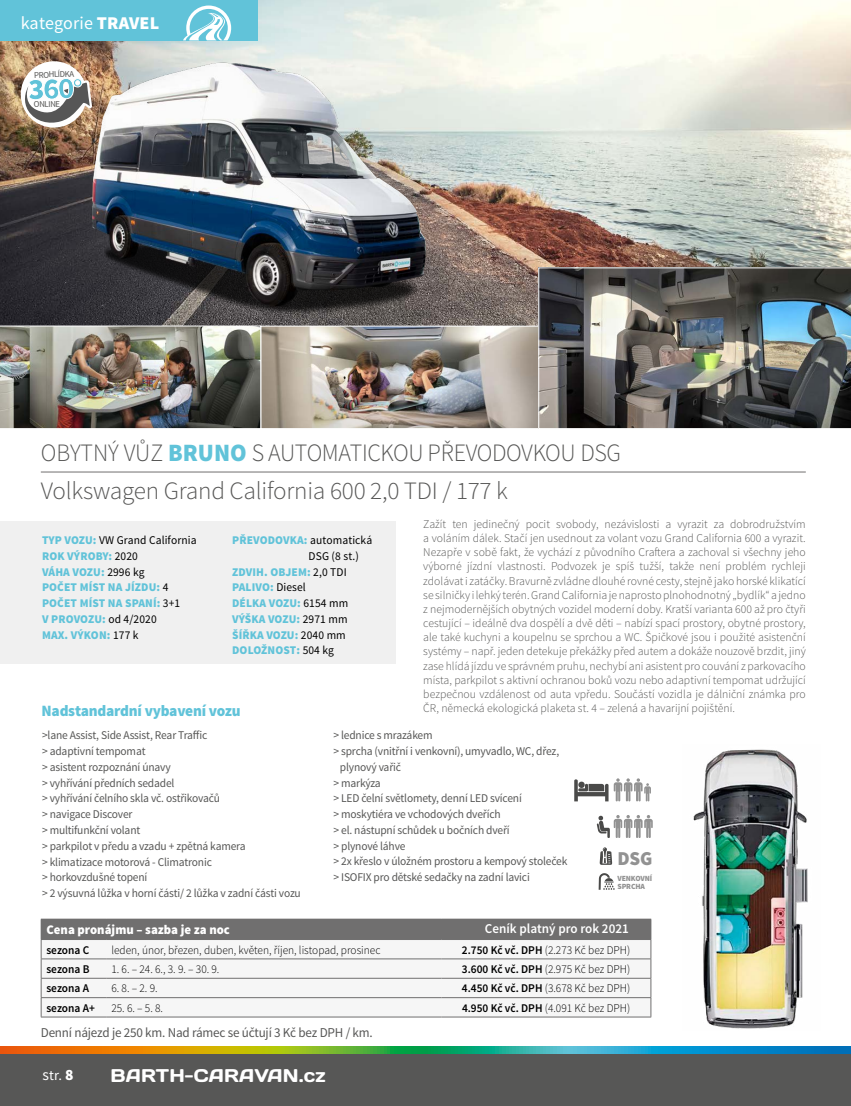
<style>
.page{position:relative;width:851px;height:1106px;background:#fff}
.page>*{position:absolute;margin:0;border:0;box-sizing:border-box;transform-origin:0 0}
.t1{font:300 24.9px/38.1px "Source Sans Pro";letter-spacing:-.01em;color:#575756;scale:.96 1}
.t2{font:900 19.65px "Source Sans Pro";color:#929292}
.t3{font:18.45px "Days";letter-spacing:.01em;color:#fff}
.t4{font:18px "Source Sans Pro";letter-spacing:.005em;color:#fff}
.t5{font:900 15.75px "Source Sans Pro";letter-spacing:-.015em;color:#61c3d9}
.t6{font:14.4px "Source Sans Pro";color:#fff}
.t7{font:13.5px "Source Sans Pro";letter-spacing:-.015em;color:#575756}
.t8{font:600 13.5px "Source Sans Pro";color:#fff}
.t9{font:900 13.2px "Source Sans Pro";color:#fff}
.t10{font:300 11.85px/14.2px "Source Sans Pro";color:#575756;text-align:justify}
.t11{font:11.85px/15.8px "Source Sans Pro";letter-spacing:-.015em;color:#575756}
.t12{font:900 11.85px/15.8px "Source Sans Pro";letter-spacing:.01em;color:#61c3d9}
.t13{font:300 11.85px "Source Sans Pro";color:#000;scale:.96 1}
.t14{font:600 11.85px "Source Sans Pro";color:#000;scale:.96 1}
.t15{font:11.85px "Source Sans Pro";color:#000}
.t16{font:8.85px "Source Sans Pro";color:#575756}
.t17{font:900 7.95px/9px "Source Sans Pro";letter-spacing:-.015em;color:#929292}
.s1{font-weight:900}
.s2{font-weight:900;color:#61c3d9}
.s3{font-weight:400;color:#000}
.s4{font-weight:600}
.s5{font-size:15.75px}
.s6{font-weight:900;font-size:15.75px}
</style>
<div class="page">
<div style="left:0;top:1046px;width:850px;height:60px;background:#575756"></div>
<svg style="left:0;top:1046px;width:850px;height:7px;background:#649b66"></svg>
<img style="left:0;top:0;width:850px;height:325px">
<img style="left:262px;top:327px;width:275px;height:100px">
<div style="left:260px;top:325px;width:285px;height:104px;border:1px solid #fff"></div>
<img style="left:0;top:325px;width:261px;height:104px">
<img style="left:538px;top:267px;width:312px;height:162px">
<div style="left:0;top:520px;width:395px;height:143px;background:#f0f0f0"></div>
<svg style="left:574px;top:778px;width:76px;height:23px"></svg>
<svg style="left:596px;top:815px;width:56px;height:23px"></svg>
<hr style="left:41px;top:471px;width:764px;height:1px;background:#706f6f">
<img style="left:693px;top:749px;width:115px;height:280px">
<div style="left:41px;top:919px;width:609px;height:20px;background:#706f6f"></div>
<div style="left:42px;top:940px;width:608px;height:59px;background:#f6f6f6"></div>
<hr style="left:41px;top:918px;width:65px;height:1px;background:#706f6f">
<hr style="left:106px;top:918px;width:335px;height:1px;background:#706f6f">
<hr style="left:441px;top:918px;width:210px;height:1px;background:#706f6f">
<hr style="left:41px;top:939px;width:65px;height:1px;background:#706f6f">
<hr style="left:106px;top:939px;width:335px;height:1px;background:#706f6f">
<hr style="left:441px;top:939px;width:210px;height:1px;background:#706f6f">
<hr style="left:41px;top:958px;width:65px;height:1px;background:#706f6f">
<hr style="left:106px;top:958px;width:335px;height:1px;background:#706f6f">
<hr style="left:441px;top:958px;width:210px;height:1px;background:#706f6f">
<hr style="left:41px;top:978px;width:65px;height:1px;background:#706f6f">
<hr style="left:106px;top:978px;width:335px;height:1px;background:#706f6f">
<hr style="left:441px;top:978px;width:210px;height:1px;background:#706f6f">
<hr style="left:41px;top:997px;width:65px;height:1px;background:#706f6f">
<svg style="left:41px;top:940px;width:1px;height:76px"></svg>
<hr style="left:106px;top:997px;width:335px;height:1px;background:#706f6f">
<hr style="left:441px;top:997px;width:210px;height:1px;background:#706f6f">
<svg style="left:650px;top:919px;width:1px;height:97px"></svg>
<hr style="left:41px;top:1016px;width:65px;height:1px;background:#706f6f">
<hr style="left:106px;top:1016px;width:335px;height:1px;background:#706f6f">
<hr style="left:441px;top:1016px;width:210px;height:1px;background:#706f6f">
<svg style="left:599px;top:847px;width:13px;height:17px"></svg>
<svg style="left:598px;top:873px;width:16px;height:16px"></svg>
<svg style="left:19px;top:49px;width:19px;height:81px"></svg>
<div style="left:0;top:0;width:258px;height:40px;background:#61c3d9"></div>
<svg style="left:183px;top:6px;width:49px;height:34px"></svg>
<img style="left:38px;top:43px;width:399px;height:297px">
<h3 class="t4" style="left:21px;top:12px;width:140px">kategorie <span class="s1">TRAVEL</span></h3>
<p class="t16" style="left:34px;top:69px;width:42px;rotate:-2deg">PROHLÍDKA</p>
<p class="t16" style="left:34px;top:99px;width:28px;rotate:-2deg">ONLINE</p>
<h1 class="t1" style="left:41px;top:433px;width:606px">OBYTNÝ VŮZ <span class="s2">BRUNO</span> S AUTOMATICKOU PŘEVODOVKOU DSG<br>Volkswagen Grand California 600 2,0 TDI / 177 k</h1>
<p class="t10" style="left:423px;top:517px;width:384px">Zažít ten jedinečný pocit svobody, nezávislosti a vyrazit za dobrodružstvím a voláním dálek. Stačí jen usednout za volant vozu Grand California 600 a vyrazit.<br>Nezapře v sobě fakt, že vychází z původního Craftera a zachoval si všechny jeho výborné jízdní vlastnosti. Podvozek je spíš tužší, takže není problém rychleji zdolávat i zatáčky. Bravurně zvládne dlouhé rovné cesty, stejně jako horské klikatící se silničky i lehký terén. Grand California je naprosto plnohodnotný „bydlík“ a jedno z nejmodernějších obytných vozidel moderní doby. Kratší varianta 600 až pro čtyři cestující – ideálně dva dospělí a dvě děti – nabízí spací prostory, obytné prostory, ale také kuchyni a koupelnu se sprchou a WC. Špičkové jsou i použité asistenční systémy – např. jeden detekuje překážky před autem a dokáže nouzově brzdit, jiný zase hlídá jízdu ve správném pruhu, nechybí ani asistent pro couvání z parkovacího místa, parkpilot s aktivní ochranou boků vozu nebo adaptivní tempomat udržující bezpečnou vzdálenost od auta vpředu. Součástí vozidla je dálniční známka pro ČR, německá ekologická plaketa st. 4 – zelená a havarijní pojištění.</p>
<p class="t11" style="left:42px;top:728px;width:260px">&gt;lane Assist, Side Assist, Rear Traffic<br>&gt; adaptivní tempomat<br>&gt; asistent rozpoznání únavy<br>&gt; vyhřívání předních sedadel<br>&gt; vyhřívání čelního skla vč. ostřikovačů<br>&gt; navigace Discover<br>&gt; multifunkční volant<br>&gt; parkpilot v předu a vzadu + zpětná kamera<br>&gt; klimatizace motorová - Climatronic<br>&gt; horkovzdušné topení<br>&gt; 2 výsuvná lůžka v horní části/ 2 lůžka v zadní části vozu</p>
<p class="t11" style="left:333px;top:727px;width:101px">&gt; lednice s mrazákem</p>
<p class="t12" style="left:42px;top:533px;width:156px">TYP VOZU: <span class="s3">VW Grand California<br></span>ROK VÝROBY: <span class="s3">2020<br></span>VÁHA VOZU: <span class="s3">2996 kg<br></span>POČET MÍST NA JÍZDU: <span class="s3">4<br></span>POČET MÍST NA SPANÍ: <span class="s3">3+1<br></span>V PROVOZU: <span class="s3">od 4/2020<br></span>MAX. VÝKON: <span class="s3">177 k</span></p>
<p class="t12" style="left:232px;top:533px;width:141px">PŘEVODOVKA: <span class="s3">automatická</span></p>
<p class="t15" style="left:308px;top:548px;width:52px">DSG (8 st.)</p>
<p class="t12" style="left:232px;top:564px;width:116px">ZDVIH. OBJEM: <span class="s3">2,0 TDI</span></p>
<p class="t12" style="left:232px;top:580px;width:75px">PALIVO: <span class="s3">Diesel</span></p>
<p class="t12" style="left:232px;top:596px;width:118px">DÉLKA VOZU: <span class="s3">6154 mm</span></p>
<p class="t12" style="left:232px;top:611px;width:117px">VÝŠKA VOZU: <span class="s3">2971 mm</span></p>
<p class="t12" style="left:232px;top:627px;width:115px">ŠÍŘKA VOZU: <span class="s3">2040 mm</span></p>
<p class="t12" style="left:232px;top:643px;width:103px">DOLOŽNOST: <span class="s3">504 kg</span></p>
<h3 class="t5" style="left:42px;top:701px;width:200px">Nadstandardní vybavení vozu</h3>
<p class="t11" style="left:333px;top:743px;width:227px">&gt; sprcha (vnitřní i venkovní), umyvadlo, WC, dřez,</p>
<p class="t11" style="left:340px;top:759px;width:63px">plynový vařič</p>
<p class="t11" style="left:333px;top:775px;width:49px">&gt; markýza</p>
<p class="t11" style="left:333px;top:790px;width:190px">&gt; LED čelní světlomety, denní LED svícení</p>
<p class="t11" style="left:333px;top:806px;width:169px">&gt; moskytiéra ve vchodových dveřích</p>
<p class="t11" style="left:333px;top:822px;width:178px">&gt; el. nástupní schůdek u bočních dveří</p>
<p class="t11" style="left:333px;top:838px;width:74px">&gt; plynové láhve</p>
<p class="t11" style="left:333px;top:853px;width:235px">&gt; 2x křeslo v úložném prostoru a kempový stoleček</p>
<p class="t11" style="left:333px;top:869px;width:198px">&gt; ISOFIX pro dětské sedačky na zadní lavici</p>
<h2 class="t2" style="left:617px;top:845px;width:36px">DSG</h2>
<p class="t17" style="left:617px;top:873px;width:36px">VENKOVNÍ<br>SPRCHA</p>
<p class="t8" style="left:485px;top:920px;width:145px">Ceník platný pro rok 2021</p>
<p class="t9" style="left:46px;top:921px;width:185px">Cena pronájmu – sazba je za noc</p>
<p class="t14" style="left:46px;top:942px;width:46px">sezona C</p>
<p class="t13" style="left:111px;top:942px;width:282px">leden, únor, březen, duben, květen, říjen, listopad, prosinec</p>
<p class="t13" style="left:462px;top:942px;width:177px"><span class="s4">2.750 Kč vč. DPH</span> (2.273 Kč bez DPH)</p>
<p class="t14" style="left:46px;top:961px;width:46px">sezona B</p>
<p class="t13" style="left:111px;top:961px;width:114px">1. 6. – 24. 6., 3. 9. – 30. 9.</p>
<p class="t13" style="left:462px;top:961px;width:177px"><span class="s4">3.600 Kč vč. DPH</span> (2.975 Kč bez DPH)</p>
<p class="t14" style="left:46px;top:981px;width:46px">sezona A</p>
<p class="t13" style="left:111px;top:981px;width:50px">6. 8. – 2. 9.</p>
<p class="t13" style="left:462px;top:981px;width:177px"><span class="s4">4.450 Kč vč. DPH</span> (3.678 Kč bez DPH)</p>
<p class="t14" style="left:46px;top:1000px;width:52px">sezona A+</p>
<p class="t13" style="left:111px;top:1000px;width:55px">25. 6. – 5. 8.</p>
<p class="t13" style="left:462px;top:1000px;width:177px"><span class="s4">4.950 Kč vč. DPH</span> (4.091 Kč bez DPH)</p>
<p class="t7" style="left:41px;top:1024px;width:333px">Denní nájezd je 250 km. Nad rámec se účtují 3 Kč bez DPH / km.</p>
<p class="t6" style="left:43px;top:1066px;width:33px"><span class="s5">s</span>tr. <span class="s6">8</span></p>
<h3 class="t3" style="left:111px;top:1063px;width:216px">BARTH-CARAVAN.cz</h3>
</div>
